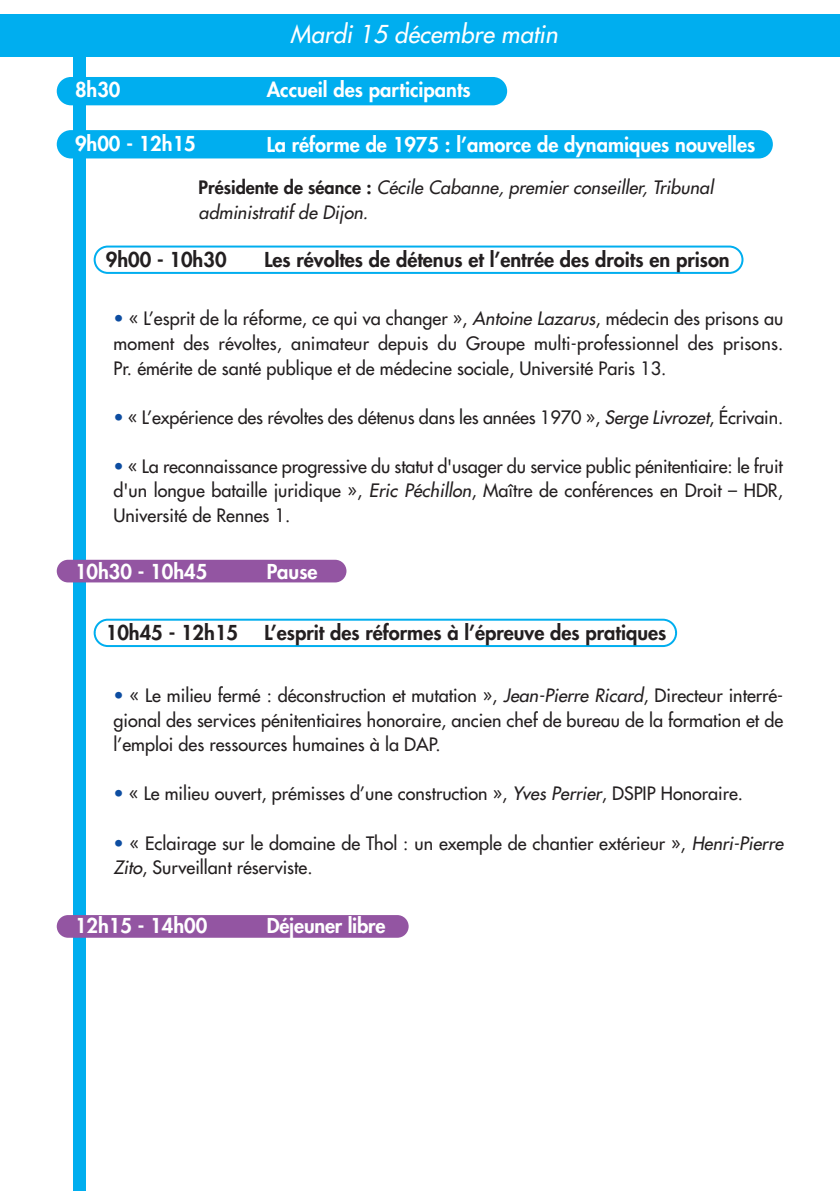
<style>
.page{position:relative;width:840px;height:1191px;background:#fff}
.page>*{position:absolute;margin:0;border:0;box-sizing:border-box;transform-origin:0 0}
.t1{font:italic 24px "Futura";letter-spacing:.005em;color:#fff}
.t2{font:800 20px "Futura";color:#fff}
.t3{font:800 20px "Futura";color:#231f20}
.t4{font:18px/24.6px "Futura";color:#231f20;text-align:justify}
.t5{font:italic 18px/24.6px "Futura";letter-spacing:.005em;color:#231f20}
.s1{font-weight:800;font-style:normal}
.s2{color:#0d4da1}
.s3{font-style:italic}
</style>
<div class="page">
<div style="left:74px;top:34px;width:12px;height:1157px;background:#00aeef"></div>
<div style="left:0;top:14px;width:839px;height:43px;background:#00aeef"></div>
<div style="left:57px;top:130px;width:715px;height:28px;background:#00aeef;border-radius:14px"></div>
<div style="left:57px;top:77px;width:450px;height:28px;background:#00aeef;border-radius:14px"></div>
<svg style="left:94px;top:245px;width:649px;height:29px"></svg>
<svg style="left:94px;top:618px;width:582px;height:29px"></svg>
<div style="left:57px;top:560px;width:289px;height:22px;background:#9355a2;border-radius:11px"></div>
<div style="left:57px;top:915px;width:351px;height:22px;background:#9355a2;border-radius:11px"></div>
<h1 class="t1" style="left:290px;top:22px;width:269px">Mardi 15 décembre matin</h1>
<p class="t2" style="left:75px;top:80px;width:47px">8h30</p>
<p class="t2" style="left:266px;top:80px;width:205px">Accueil des participants</p>
<p class="t2" style="left:266px;top:135px;width:489px">La réforme de 1975 : l’amorce de dynamiques nouvelles</p>
<p class="t2" style="left:75px;top:134px;width:122px">9h00 - 12h15</p>
<p class="t5" style="left:198px;top:177px;width:516px"><span class="s1">Présidente de séance :</span> Cécile Cabanne, premier conseiller, Tribunal administratif de Dijon.</p>
<p class="t3" style="left:106px;top:250px;width:122px">9h00 - 10h30</p>
<p class="t3" style="left:264px;top:250px;width:466px">Les révoltes de détenus et l’entrée des droits en prison</p>
<p class="t4" style="left:113px;top:308px;width:671px"><span class="s2">•</span> « L’esprit de la réforme, ce qui va changer », <span class="s3">Antoine Lazarus</span>, médecin des prisons au moment des révoltes, animateur depuis du Groupe multi-professionnel des prisons.<br>Pr. émérite de santé publique et de médecine sociale, Université Paris 13.</p>
<p class="t4" style="left:113px;top:406px;width:671px"><span class="s2">•</span> « L’expérience des révoltes des détenus dans les années 1970 », <span class="s3">Serge Livrozet</span>, Écrivain.</p>
<p class="t4" style="left:113px;top:455px;width:670px"><span class="s2">•</span> « La reconnaissance progressive du statut d'usager du service public pénitentiaire: le fruit d'un longue bataille juridique », <span class="s3">Eric Péchillon</span>, Maître de conférences en Droit – HDR, Université de Rennes 1.</p>
<p class="t2" style="left:75px;top:562px;width:134px">10h30 - 10h45</p>
<p class="t2" style="left:266px;top:562px;width:52px">Pause</p>
<p class="t3" style="left:106px;top:623px;width:134px">10h45 - 12h15</p>
<p class="t3" style="left:264px;top:623px;width:403px">L’esprit des réformes à l’épreuve des pratiques</p>
<p class="t4" style="left:113px;top:684px;width:670px"><span class="s2">•</span> « Le milieu fermé : déconstruction et mutation », <span class="s3">Jean-Pierre Ricard</span>, Directeur interré&shy;gional des services pénitentiaires honoraire, ancien chef de bureau de la formation et de l’emploi des ressources humaines à la DAP.</p>
<p class="t4" style="left:113px;top:782px;width:630px"><span class="s2">•</span> « Le milieu ouvert, prémisses d’une construction », <span class="s3">Yves Perrier</span>, DSPIP Honoraire.</p>
<p class="t4" style="left:113px;top:832px;width:670px"><span class="s2">•</span> « Eclairage sur le domaine de Thol : un exemple de chantier extérieur », <span class="s3">Henri-Pierre<br>Zito</span>, Surveillant réserviste.</p>
<p class="t2" style="left:75px;top:916px;width:134px">12h15 - 14h00</p>
<p class="t2" style="left:266px;top:916px;width:120px">Déjeuner libre</p>
</div>
